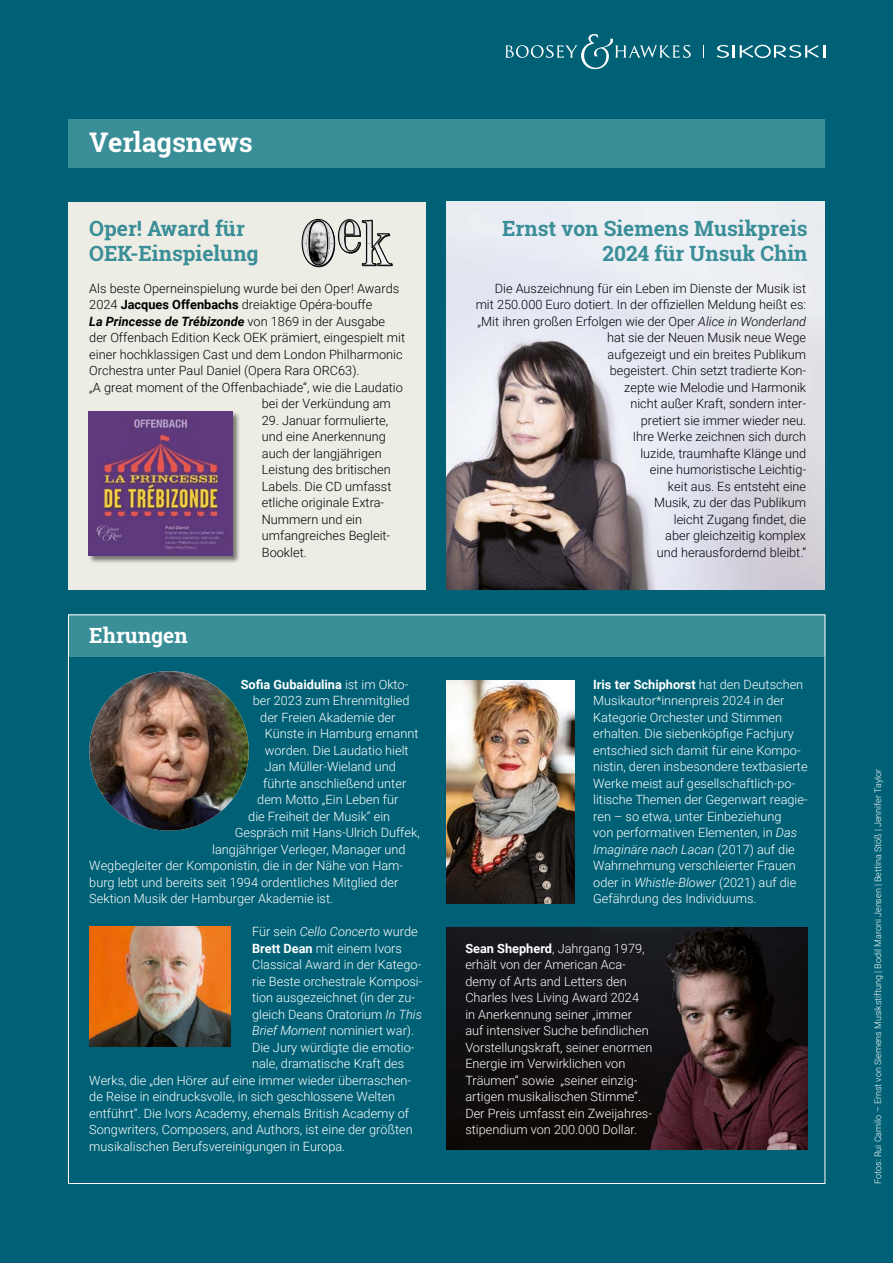
<style>
.page{position:relative;width:893px;height:1263px;background:#006176}
.page>*{position:absolute;margin:0;border:0;box-sizing:border-box;transform-origin:0 0}
.t1{font:700 27px "Roboto Slab";color:#fff}
.t2{font:700 21px/25.5px "Roboto Slab";color:#3a8e97;text-align:right}
.t3{font:700 21px "Roboto Slab";color:#fff}
.t4{font:300 12.75px/16.5px "Roboto";color:#fff}
.t5{font:300 12.75px/16.5px "Roboto";color:#000;text-align:right}
.t6{font:italic 700 12.75px "Roboto";color:#000}
.t7{font:700 12.75px "Roboto";color:#fff}
.t8{font:italic 300 12.75px "Roboto";color:#fff}
.t9{font:300 9px "Roboto";color:#fff}
.s1{font-weight:700}
.s2{font-weight:300;font-style:normal}
.s3{font-weight:300}
.s4{font-style:normal}
.s5{font-style:italic}
</style>
<div class="page">
<div style="left:68px;top:119px;width:757px;height:49px;background:#3a8e97"></div>
<svg style="left:505px;top:34px;width:186px;height:35px"></svg>
<svg style="left:703px;top:45px;width:1px;height:13px"></svg>
<svg style="left:717px;top:45px;width:108px;height:13px"></svg>
<img style="left:446px;top:202px;width:379px;height:388px">
<div style="left:68px;top:202px;width:357px;height:388px;background:#edece5"></div>
<div style="left:68px;top:615px;width:757px;height:42px;background:#3a8e97"></div>
<img style="left:446px;top:927px;width:362px;height:223px">
<img style="left:89px;top:927px;width:142px;height:119px">
<img style="left:446px;top:680px;width:128px;height:224px">
<img style="left:89px;top:671px;width:160px;height:160px;border-radius:80px">
<div style="left:88px;top:412px;width:153px;height:152px;background:#000;opacity:.5"></div>
<img style="left:88px;top:411px;width:144px;height:144px">
<svg style="left:302px;top:219px;width:91px;height:48px"></svg>
<h1 class="t1" style="left:89px;top:123px;width:165px">Verlagsnews</h1>
<h2 class="t2" style="left:89px;top:215px;width:171px;text-align:left">Oper! Award für<br>OEK-Einspielung</h2>
<p class="t5" style="left:89px;top:279px;width:311px">Als beste Operneinspielung wurde bei den Oper! Awards</p>
<p class="t5" style="left:89px;top:296px;width:285px">2024 <span class="s1">Jacques Offenbachs</span> dreiaktige Opéra-bouffe</p>
<p class="t6" style="left:89px;top:312px;width:297px">La Princesse de Trébizonde <span class="s2">von 1869 in der Ausgabe</span></p>
<p class="t5" style="left:89px;top:329px;width:317px">der Offenbach Edition Keck OEK prämiert, eingespielt mit</p>
<p class="t5" style="left:89px;top:345px;width:315px">einer hochklassigen Cast und dem London Philharmonic</p>
<p class="t5" style="left:89px;top:362px;width:272px">Orchestra unter Paul Daniel (Opera Rara ORC63).</p>
<p class="t5" style="left:89px;top:378px;width:315px">„A great moment of the Offenbachiade“, wie die Laudatio</p>
<p class="t5" style="left:262px;top:395px;width:131px">bei der Verkündung am</p>
<p class="t5" style="left:262px;top:411px;width:131px;text-align:left">29. Januar formulierte, und eine Anerkennung auch der langjährigen<br>Leistung des britischen<br>Labels. Die CD umfasst etliche originale Extra-<br>Nummern und ein umfangreiches Begleit-<br>Booklet.</p>
<h2 class="t3" style="left:89px;top:621px;width:100px">Ehrungen</h2>
<p class="t7" style="left:241px;top:675px;width:169px">Sofia Gubaidulina <span class="s3">ist im Okto-</span></p>
<p class="t4" style="left:253px;top:692px;width:158px">ber 2023 zum Ehrenmitglied</p>
<p class="t4" style="left:260px;top:708px;width:137px">der Freien Akademie der</p>
<p class="t4" style="left:265px;top:725px;width:155px">Künste in Hamburg ernannt</p>
<p class="t4" style="left:265px;top:741px;width:145px">worden. Die Laudatio hielt</p>
<p class="t4" style="left:265px;top:758px;width:133px">Jan Müller-Wieland und</p>
<p class="t4" style="left:263px;top:774px;width:144px">führte anschließend unter</p>
<p class="t4" style="left:257px;top:791px;width:143px">dem Motto „Ein Leben für</p>
<p class="t4" style="left:248px;top:807px;width:144px">die Freiheit der Musik“ ein</p>
<p class="t4" style="left:235px;top:824px;width:187px">Gespräch mit Hans-Ulrich Duffek,</p>
<p class="t4" style="left:212px;top:840px;width:195px">langjähriger Verleger, Manager und</p>
<p class="t4" style="left:89px;top:857px;width:315px">Wegbegleiter der Komponistin, die in der Nähe von Ham-</p>
<p class="t4" style="left:89px;top:873px;width:311px">burg lebt und bereits seit 1994 ordentliches Mitglied der</p>
<p class="t4" style="left:89px;top:890px;width:245px">Sektion Musik der Hamburger Akademie ist.</p>
<p class="t8" style="left:252px;top:923px;width:167px"><span class="s4">Für sein</span> Cello Concerto <span class="s4">wurde</span></p>
<p class="t4" style="left:252px;top:939px;width:151px"><span class="s1">Brett Dean</span> mit einem Ivors</p>
<p class="t4" style="left:252px;top:956px;width:171px">Classical Award in der Katego-</p>
<p class="t4" style="left:252px;top:972px;width:172px">rie Beste orchestrale Komposi-</p>
<p class="t4" style="left:252px;top:989px;width:165px">tion ausgezeichnet (in der zu-</p>
<p class="t4" style="left:252px;top:1005px;width:172px">gleich Deans Oratorium <span class="s5">In This</span></p>
<p class="t4" style="left:252px;top:1022px;width:164px"><span class="s5">Brief Moment</span> nominiert war).</p>
<p class="t4" style="left:252px;top:1038px;width:164px">Die Jury würdigte die emotio-</p>
<p class="t4" style="left:252px;top:1055px;width:154px">nale, dramatische Kraft des</p>
<p class="t4" style="left:89px;top:1071px;width:323px">Werks, die „den Hörer auf eine immer wieder überraschen-</p>
<p class="t4" style="left:89px;top:1088px;width:307px">de Reise in eindrucksvolle, in sich geschlossene Welten</p>
<p class="t4" style="left:89px;top:1104px;width:321px">entführt“. Die Ivors Academy, ehemals British Academy of</p>
<p class="t4" style="left:89px;top:1121px;width:325px">Songwriters, Composers, and Authors, ist eine der größten</p>
<p class="t4" style="left:89px;top:1137px;width:258px">musikalischen Berufsvereinigungen in Europa.</p>
<h2 class="t2" style="left:502px;top:215px;width:307px">Ernst von Siemens Musikpreis<br>2024 für Unsuk Chin</h2>
<p class="t5" style="left:476px;top:279px;width:332px">Die Auszeichnung für ein Leben im Dienste der Musik ist mit 250.000 Euro dotiert. In der offiziellen Meldung heißt es: „Mit ihren großen Erfolgen wie der Oper <span class="s5">Alice in Wonderland </span>hat sie der Neuen Musik neue Wege<br>aufgezeigt und ein breites Publikum<br>begeistert. Chin setzt tradierte Kon-<br>zepte wie Melodie und Harmonik<br>nicht außer Kraft, sondern inter-<br>pretiert sie immer wieder neu.<br>Ihre Werke zeichnen sich durch<br>luzide, traumhafte Klänge und<br>eine humoristische Leichtig-<br>keit aus. Es entsteht eine<br>Musik, zu der das Publikum<br>leicht Zugang findet, die<br>aber gleichzeitig komplex<br>und herausfordernd bleibt.“</p>
<p class="t4" style="left:593px;top:675px;width:216px"><span class="s1">Iris ter Schiphorst</span> hat den Deutschen Musikautor*innenpreis 2024 in der Kategorie Orchester und Stimmen erhalten. Die siebenköpfige Fachjury entschied sich damit für eine Kompo&shy;nistin, deren insbesondere textbasierte Werke meist auf gesellschaftlich-po&shy;litische Themen der Gegenwart reagie&shy;ren – so etwa, unter Einbeziehung<br>von performativen Elementen, in <span class="s5">Das Imaginäre nach Lacan</span> (2017) auf die Wahrnehmung verschleierter Frauen oder in <span class="s5">Whistle-Blower</span> (2021) auf die Gefährdung des Individuums.</p>
<p class="t4" style="left:465px;top:939px;width:189px"><span class="s1">Sean Shepherd</span>, Jahrgang 1979, erhält von der American Aca&shy;demy of Arts and Letters den<br>Charles Ives Living Award 2024<br>in Anerkennung seiner „immer auf intensiver Suche befindlichen<br>Vorstellungskraft, seiner enormen<br>Energie im Verwirklichen von<br>Träumen“ sowie „seiner einzig&shy;artigen musikalischen Stimme“.<br>Der Preis umfasst ein Zweijahres&shy;stipendium von 200.000 Dollar.</p>
<p class="t9" style="left:872px;top:1184px;width:416px;rotate:-90deg">Fotos: Rui Camilo – Ernst von Siemens Musikstiftung | Bodil Maroni Jensen | Bettina Stöß | Jennifer Taylor</p>
</div>
